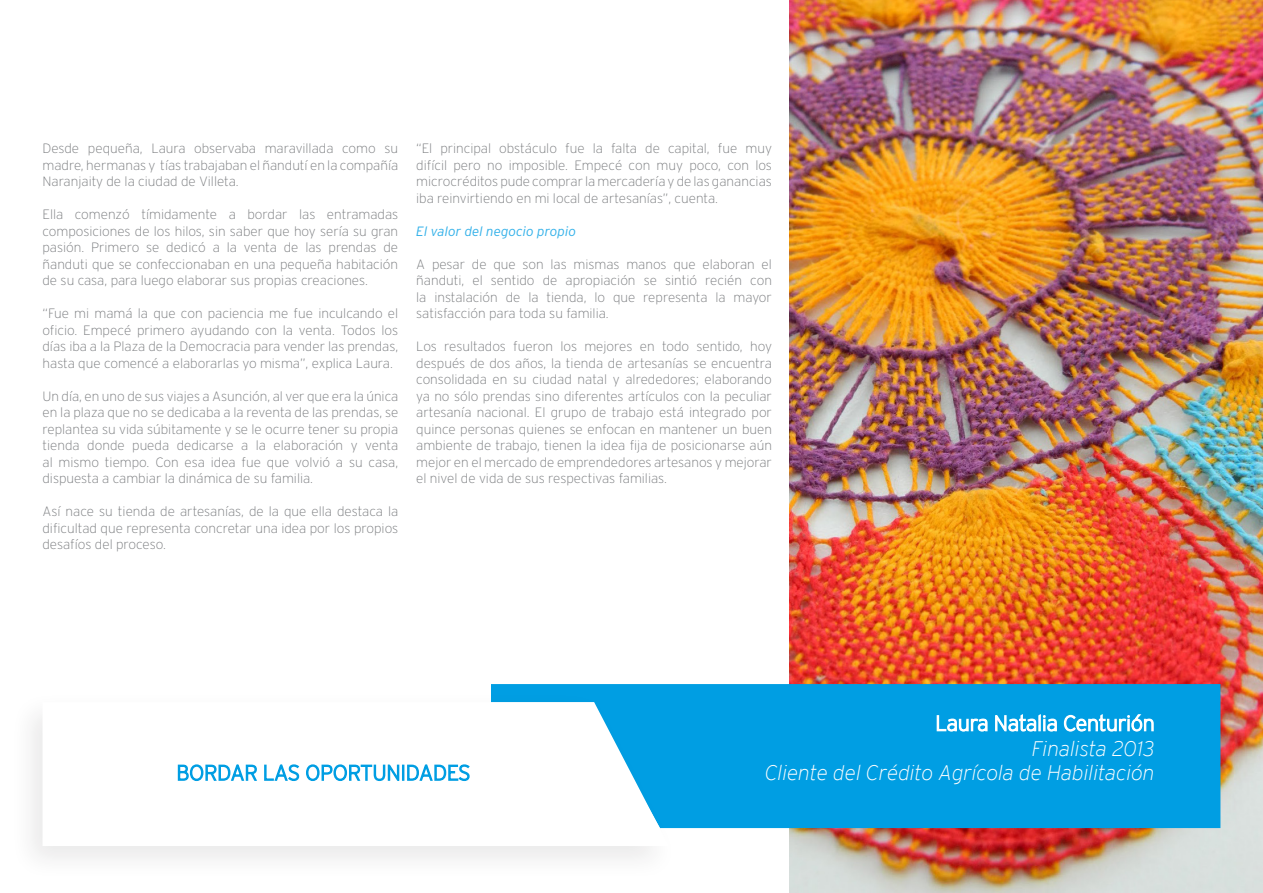
<style>
.page{position:relative;width:1263px;height:893px;background:#fff}
.page>*{position:absolute;margin:0;border:0;box-sizing:border-box;transform-origin:0 0}
.NOMBRES_-_Copia{font:italic 200 21px "Interstate";color:#fff}
.TEXTO_CORRIDO{font:200 13.5px/16.5px "Interstate";color:#76787b;text-align:justify}
.SUBTITULOS{font:italic 300 13.5px "Interstate";color:#33b1e9}
</style>
<div class="page">
<img style="left:790px;top:0;width:472px;height:893px">
<div style="left:491px;top:684px;width:729px;height:144px;background:#009ee3"></div>
<div style="left:9px;top:689px;width:671px;height:192px;background:#231f20;opacity:.1"></div>
<svg style="left:43px;top:702px;width:626px;height:144px"></svg>
<svg style="left:936px;top:714px;width:52px;height:18px"></svg>
<svg style="left:994px;top:712px;width:160px;height:22px"></svg>
<svg style="left:177px;top:762px;width:294px;height:21px"></svg>
<p class="TEXTO_CORRIDO" style="left:43px;top:140px;width:357px">Desde pequeña, Laura observaba maravillada como su madre, hermanas y tías trabajaban el ñandutí en la compañía Naranjaity de la ciudad de Villeta.</p>
<p class="TEXTO_CORRIDO" style="left:43px;top:206px;width:357px">Ella comenzó tímidamente a bordar las entramadas composiciones de los hilos, sin saber que hoy sería su gran pasión. Primero se dedicó a la venta de las prendas de ñanduti que se confeccionaban en una pequeña habitación de su casa, para luego elaborar sus propias creaciones.</p>
<p class="TEXTO_CORRIDO" style="left:43px;top:305px;width:357px">“Fue mi mamá la que con paciencia me fue inculcando el oficio. Empecé primero ayudando con la venta. Todos los días iba a la Plaza de la Democracia para vender las prendas, hasta que comencé a elaborarlas yo misma”, explica Laura.</p>
<p class="TEXTO_CORRIDO" style="left:43px;top:388px;width:357px">Un día, en uno de sus viajes a Asunción, al ver que era la única en la plaza que no se dedicaba a la reventa de las prendas, se replantea su vida súbitamente y se le ocurre tener su propia tienda donde pueda dedicarse a la elaboración y venta al mismo tiempo. Con esa idea fue que volvió a su casa, dispuesta a cambiar la dinámica de su familia.</p>
<p class="TEXTO_CORRIDO" style="left:43px;top:503px;width:357px">Así nace su tienda de artesanías, de la que ella destaca la dificultad que representa concretar una idea por los propios desafíos del proceso.</p>
<p class="TEXTO_CORRIDO" style="left:416px;top:140px;width:357px">“El principal obstáculo fue la falta de capital, fue muy difícil pero no imposible. Empecé con muy poco, con los microcréditos pude comprar la mercadería y de las ganancias iba reinvirtiendo en mi local de artesanías”, cuenta.</p>
<p class="SUBTITULOS" style="left:416px;top:223px;width:161px">El valor del negocio propio</p>
<p class="TEXTO_CORRIDO" style="left:416px;top:256px;width:357px">A pesar de que son las mismas manos que elaboran el ñanduti, el sentido de apropiación se sintió recién con la instalación de la tienda, lo que representa la mayor satisfacción para toda su familia.</p>
<p class="TEXTO_CORRIDO" style="left:416px;top:338px;width:357px">Los resultados fueron los mejores en todo sentido, hoy después de dos años, la tienda de artesanías se encuentra consolidada en su ciudad natal y alrededores; elaborando ya no sólo prendas sino diferentes artículos con la peculiar artesanía nacional. El grupo de trabajo está integrado por quince personas quienes se enfocan en mantener un buen ambiente de trabajo, tienen la idea fija de posicionarse aún mejor en el mercado de emprendedores artesanos y mejorar el nivel de vida de sus respectivas familias.</p>
<p class="NOMBRES_-_Copia" style="left:1032px;top:737px;width:124px">Finalista 2013</p>
<p class="NOMBRES_-_Copia" style="left:765px;top:761px;width:392px">Cliente del Crédito Agrícola de Habilitación</p>
</div>
